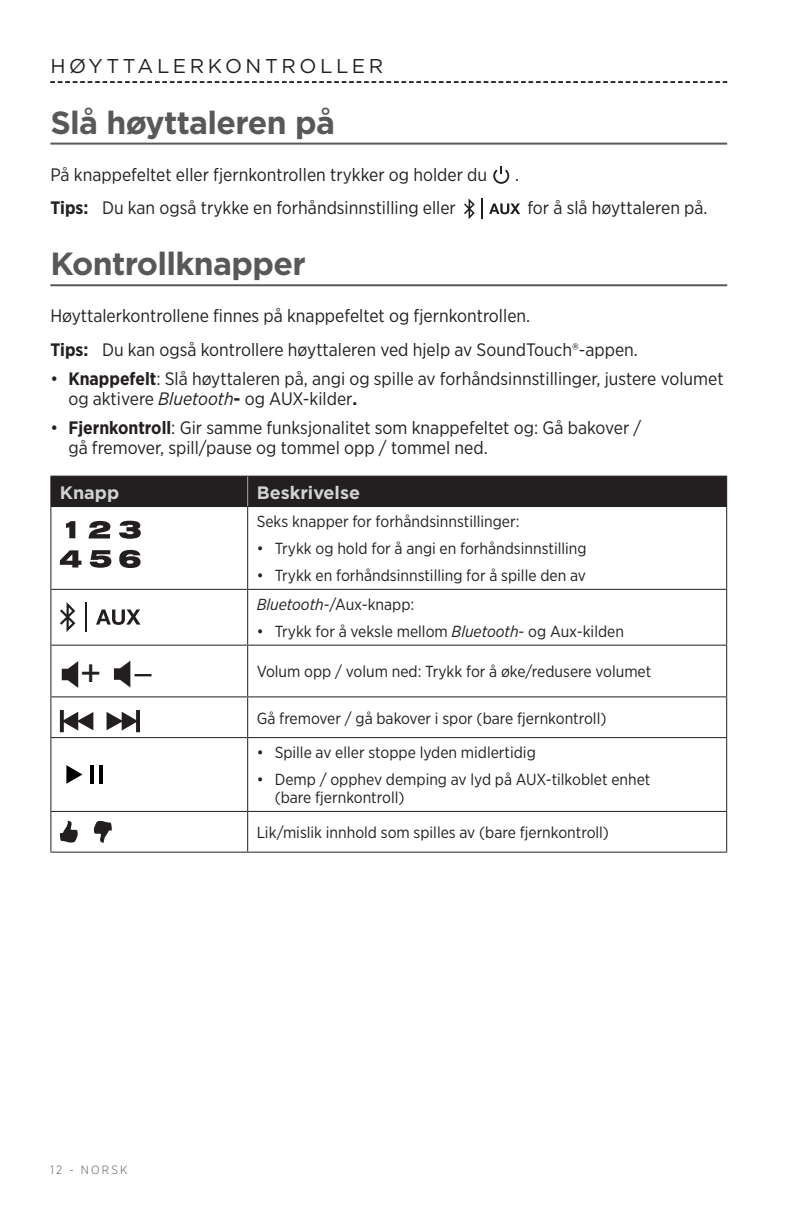
<style>
.page{position:relative;width:792px;height:1224px;background:#fff}
.page>*{position:absolute;margin:0;border:0;box-sizing:border-box;transform-origin:0 0}
.t1{font:36.4px "Arial";color:#231f20}
.Text_Head_1{font:700 32px "Gotham";letter-spacing:-.02em;color:#57585a}
.Section_Head_toc_rig{font:20px "Gotham";letter-spacing:.18em;color:#231f20}
.Text_Tip{font:18px/20px "Gotham Narrow";color:#231f20}
.Text_Under_Head_1{font:18px "Gotham Narrow";color:#231f20}
.Text_Table_Head_1{font:700 18px "Gotham";color:#d1d2d4}
.Text_Table{font:16px/18px "Gotham Narrow";color:#231f20}
.t2{font:300 12px "Gotham Narrow";letter-spacing:.18em;color:#57585a}
.s1{font-weight:700}
.s2{font-style:italic}
.s3{font-size:30.4px}
</style>
<div class="page">
<svg style="left:50px;top:81px;width:677px;height:2px"></svg>
<hr style="left:50px;top:143px;width:677px;height:2px;background:#57585a">
<hr style="left:50px;top:284px;width:677px;height:2px;background:#57585a">
<svg style="left:493px;top:167px;width:16px;height:17px"></svg>
<svg style="left:464px;top:198px;width:11px;height:21px"></svg>
<svg style="left:481px;top:198px;width:1px;height:21px"></svg>
<svg style="left:489px;top:204px;width:31px;height:10px"></svg>
<hr style="left:247px;top:507px;width:1px;height:82px;background:#231f20">
<hr style="left:247px;top:590px;width:1px;height:55px;background:#231f20">
<hr style="left:247px;top:646px;width:1px;height:50px;background:#231f20">
<hr style="left:247px;top:697px;width:1px;height:40px;background:#231f20">
<hr style="left:247px;top:738px;width:1px;height:73px;background:#231f20">
<hr style="left:247px;top:812px;width:1px;height:40px;background:#231f20">
<hr style="left:50px;top:507px;width:1px;height:82px;background:#231f20">
<hr style="left:726px;top:507px;width:1px;height:82px;background:#231f20">
<hr style="left:50px;top:589px;width:198px;height:1px;background:#231f20">
<hr style="left:50px;top:590px;width:1px;height:55px;background:#231f20">
<hr style="left:248px;top:589px;width:479px;height:1px;background:#231f20">
<hr style="left:726px;top:590px;width:1px;height:55px;background:#231f20">
<hr style="left:50px;top:645px;width:198px;height:1px;background:#231f20">
<hr style="left:50px;top:646px;width:1px;height:50px;background:#231f20">
<hr style="left:248px;top:645px;width:479px;height:1px;background:#231f20">
<hr style="left:726px;top:646px;width:1px;height:50px;background:#231f20">
<hr style="left:50px;top:696px;width:198px;height:1px;background:#231f20">
<hr style="left:50px;top:697px;width:1px;height:40px;background:#231f20">
<hr style="left:248px;top:696px;width:479px;height:1px;background:#231f20">
<hr style="left:726px;top:697px;width:1px;height:40px;background:#231f20">
<hr style="left:50px;top:737px;width:198px;height:1px;background:#231f20">
<hr style="left:50px;top:738px;width:1px;height:73px;background:#231f20">
<hr style="left:248px;top:737px;width:479px;height:1px;background:#231f20">
<hr style="left:726px;top:738px;width:1px;height:73px;background:#231f20">
<hr style="left:50px;top:811px;width:198px;height:1px;background:#231f20">
<hr style="left:50px;top:812px;width:1px;height:40px;background:#231f20">
<hr style="left:248px;top:811px;width:479px;height:1px;background:#231f20">
<hr style="left:726px;top:812px;width:1px;height:40px;background:#231f20">
<hr style="left:50px;top:852px;width:198px;height:1px;background:#231f20">
<hr style="left:248px;top:852px;width:479px;height:1px;background:#231f20">
<div style="left:50px;top:476px;width:677px;height:31px;background:#231f20"></div>
<svg style="left:66px;top:521px;width:9px;height:17px"></svg>
<svg style="left:89px;top:521px;width:21px;height:18px"></svg>
<svg style="left:119px;top:521px;width:22px;height:18px"></svg>
<svg style="left:60px;top:550px;width:21px;height:18px"></svg>
<svg style="left:90px;top:550px;width:21px;height:18px"></svg>
<svg style="left:119px;top:550px;width:22px;height:18px"></svg>
<svg style="left:60px;top:602px;width:15px;height:30px"></svg>
<hr style="left:85px;top:602px;width:1px;height:30px;background:#231f20">
<svg style="left:96px;top:609px;width:45px;height:16px"></svg>
<svg style="left:114px;top:661px;width:16px;height:26px"></svg>
<svg style="left:62px;top:661px;width:16px;height:27px"></svg>
<svg style="left:107px;top:710px;width:33px;height:22px"></svg>
<svg style="left:60px;top:710px;width:33px;height:22px"></svg>
<svg style="left:66px;top:765px;width:17px;height:19px"></svg>
<hr style="left:91px;top:765px;width:3px;height:19px;background:#000">
<hr style="left:99px;top:765px;width:3px;height:19px;background:#000">
<svg style="left:60px;top:821px;width:18px;height:22px"></svg>
<svg style="left:94px;top:821px;width:18px;height:22px"></svg>
<p class="Section_Head_toc_rig" style="left:50px;top:54px;width:334px">HØYTTALERKONTROLLER</p>
<p class="Text_Head_1" style="left:50px;top:101px;width:286px">Slå høyttaleren på</p>
<p class="Text_Under_Head_1" style="left:50px;top:163px;width:438px">På knappefeltet eller fjernkontrollen trykker og holder du</p>
<p class="Text_Under_Head_1" style="left:515px;top:163px;width:6px">.</p>
<p class="Text_Tip" style="left:50px;top:198px;width:407px"><span class="s1">Tips:</span> Du kan også trykke en forhåndsinnstilling eller</p>
<p class="Text_Tip" style="left:527px;top:198px;width:182px">for å slå høyttaleren på.</p>
<p class="Text_Head_1" style="left:50px;top:243px;width:257px">Kontrollknapper</p>
<p class="Text_Under_Head_1" style="left:50px;top:305px;width:481px">Høyttalerkontrollene finnes på knappefeltet og fjernkontrollen.</p>
<p class="Text_Tip" style="left:50px;top:339px;width:589px"><span class="s1">Tips:</span> Du kan også kontrollere høyttaleren ved hjelp av SoundTouch®-appen.</p>
<p class="Text_Tip" style="left:68px;top:368px;width:657px;text-indent:-18px">• <span class="s1">Knappefelt</span>: Slå høyttaleren på, angi og spille av forhåndsinnstillinger, justere volumet og aktivere <span class="s2">Bluetooth</span><span class="s1">-</span> og AUX-kilder<span class="s1">.</span></p>
<p class="Text_Tip" style="left:68px;top:417px;width:575px;text-indent:-18px">• <span class="s1">Fjernkontroll</span>: Gir samme funksjonalitet som knappefeltet og: Gå bakover / gå fremover, spill/pause og tommel opp / tommel ned.</p>
<p class="Text_Table_Head_1" style="left:60px;top:480px;width:61px">Knapp</p>
<p class="Text_Table_Head_1" style="left:257px;top:480px;width:105px">Beskrivelse</p>
<p class="Text_Table" style="left:257px;top:512px;width:264px">Seks knapper for forhåndsinnstillinger:</p>
<p class="Text_Table" style="left:257px;top:539px;width:331px">• Trykk og hold for å angi en forhåndsinnstilling</p>
<p class="Text_Table" style="left:257px;top:566px;width:331px">• Trykk en forhåndsinnstilling for å spille den av</p>
<p class="Text_Table" style="left:257px;top:595px;width:159px"><span class="s2">Bluetooth</span>-/Aux-knapp:</p>
<p class="Text_Table" style="left:257px;top:622px;width:369px">• Trykk for å veksle mellom <span class="s2">Bluetooth</span>- og Aux-kilden</p>
<p class="t1" style="left:80px;top:650px;width:73px">+ <span class="s3">–</span></p>
<p class="Text_Table" style="left:257px;top:662px;width:396px">Volum opp / volum ned: Trykk for å øke/redusere volumet</p>
<p class="Text_Table" style="left:257px;top:709px;width:351px">Gå fremover / gå bakover i spor (bare fjernkontroll)</p>
<p class="Text_Table" style="left:257px;top:743px;width:281px">• Spille av eller stoppe lyden midlertidig</p>
<p class="Text_Table" style="left:275px;top:770px;width:377px;text-indent:-18px">• Demp / opphev demping av lyd på AUX-tilkoblet enhet (bare fjernkontroll)</p>
<p class="Text_Table" style="left:257px;top:823px;width:354px">Lik/mislik innhold som spilles av (bare fjernkontroll)</p>
<p class="t2" style="left:50px;top:1162px;width:79px">12 - NORSK</p>
</div>
